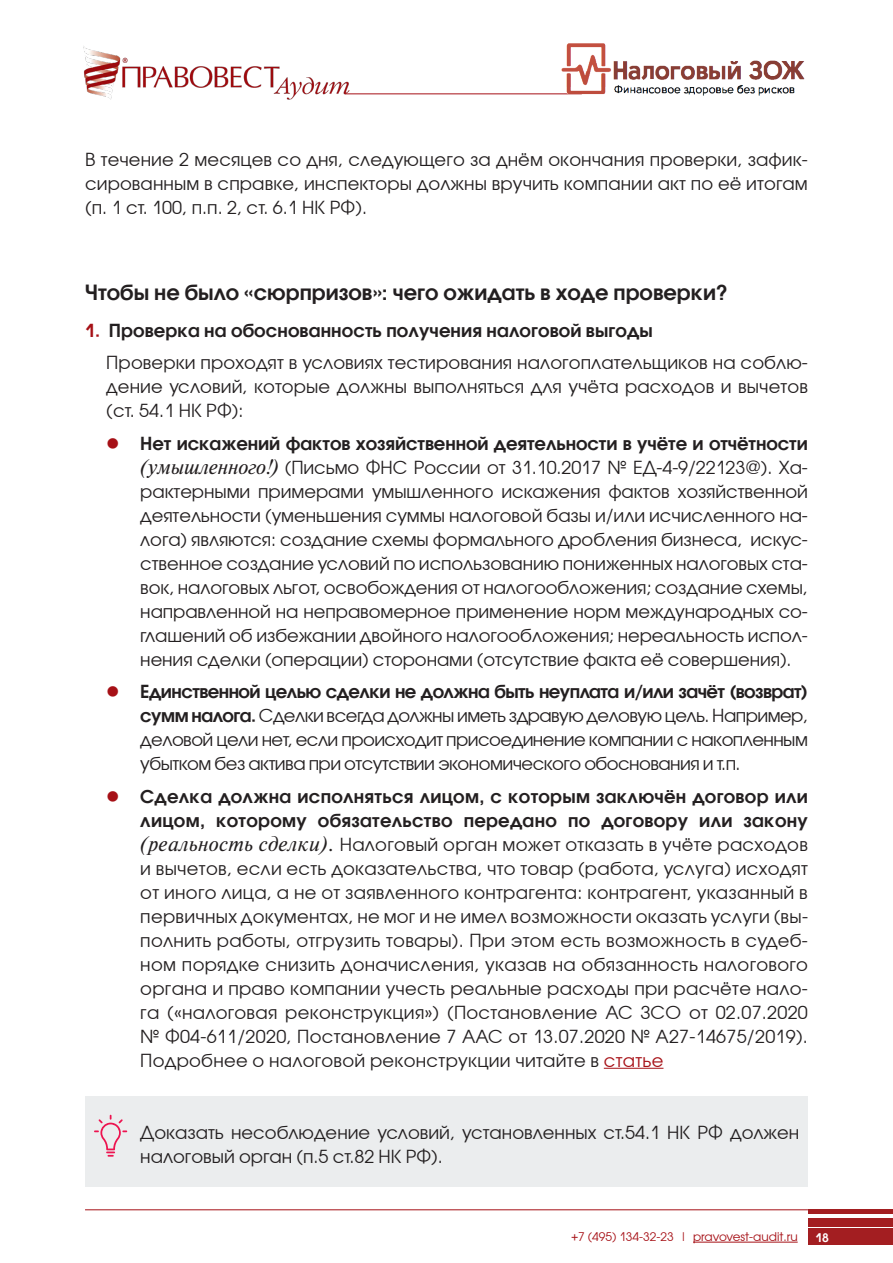
<style>
.page{position:relative;width:893px;height:1263px;background:#fff}
.page>*{position:absolute;margin:0;border:0;box-sizing:border-box;transform-origin:0 0}
.t1{font:600 21px "Avant Garde Gothic C";color:#231f20}
.t2{font:18px/24px "Avant Garde Gothic C";letter-spacing:.005em;color:#231f20;text-align:justify}
.t3{font:12px "Avant Garde Gothic C";color:#a61016}
.t4{font:600 12px "Avant Garde Gothic C";color:#fff}
.s1{font-weight:600;color:#a61016}
.s2{font-weight:600}
.s3{color:#a61016}
.s4{font-family:"Newton";font-style:italic;font-size:21px}
</style>
<div class="page">
<div style="left:808px;top:1229px;width:85px;height:16px;background:#a31e21"></div>
<div style="left:808px;top:1219px;width:85px;height:8px;background:#a31e21"></div>
<div style="left:808px;top:1209px;width:85px;height:5px;background:#a31e21"></div>
<img style="left:83px;top:46px;width:271px;height:54px">
<hr style="left:693px;top:1242px;width:105px;height:1px;background:#a61016">
<hr style="left:345px;top:94px;width:237px;height:1px;background:#a61016">
<hr style="left:85px;top:1209px;width:723px;height:1px;background:#a61016">
<img style="left:553px;top:43px;width:252px;height:53px">
<div style="left:85px;top:1096px;width:723px;height:90px;background:#ebedee"></div>
<svg style="left:94px;top:1115px;width:33px;height:42px"></svg>
<hr style="left:604px;top:1068px;width:59px;height:1px;background:#a61016">
<p class="t2" style="left:85px;top:147px;width:724px">В течение 2 месяцев со дня, следующего за днём окончания проверки, зафик&shy;сированным в справке, инспекторы должны вручить компании акт по её итогам (п. 1 ст. 100, п.п. 2, ст. 6.1 НК РФ).</p>
<p class="t1" style="left:85px;top:279px;width:644px">Чтобы не было «сюрпризов»: чего ожидать в ходе проверки?</p>
<p class="t2" style="left:106px;top:314px;width:703px;line-height:32.5px;text-indent:-21px"><span class="s1">1.</span> <span class="s2">Проверка на обоснованность получения налоговой выгоды<br></span>Проверки проходят в условиях тестирования налогоплательщиков на соблю-</p>
<p class="t2" style="left:106px;top:375px;width:703px">дение условий, которые должны выполняться для учёта расходов и вычетов (ст. 54.1 НК РФ):</p>
<p class="t2" style="left:140px;top:431px;width:669px;text-indent:-34px"><span class="s3">●</span> <span class="s2">Нет искажений фактов хозяйственной деятельности в учёте и отчётности </span><span class="s4">(умышленного!)</span> (Письмо ФНС России от 31.10.2017 № ЕД-4-9/22123@). Ха&shy;рактерными примерами умышленного искажения фактов хозяйственной деятельности (уменьшения суммы налоговой базы и/или исчисленного на&shy;лога) являются: создание схемы формального дробления бизнеса, искус&shy;ственное создание условий по использованию пониженных налоговых ста&shy;вок, налоговых льгот, освобождения от налогообложения; создание схемы, направленной на неправомерное применение норм международных со&shy;глашений об избежании двойного налогообложения; нереальность испол&shy;нения сделки (операции) сторонами (отсутствие факта её совершения).</p>
<p class="t2" style="left:140px;top:679px;width:669px;text-indent:-34px"><span class="s3">●</span> <span class="s2">Единственной целью сделки не должна быть неуплата и/или зачёт (возврат) сумм налога.</span> Сделки всегда должны иметь здравую деловую цель. Например, деловой цели нет, если происходит присоединение компании с накопленным убытком без актива при отсутствии экономического обоснования и т.п.</p>
<p class="t2" style="left:140px;top:784px;width:669px;text-indent:-34px"><span class="s3">●</span> <span class="s2">Сделка должна исполняться лицом, с которым заключён договор или лицом, которому обязательство передано по договору или закону </span><span class="s4">(реальность сделки).</span> Налоговый орган может отказать в учёте расходов и вычетов, если есть доказательства, что товар (работа, услуга) исходят от иного лица, а не от заявленного контрагента: контрагент, указанный в первичных документах, не мог и не имел возможности оказать услуги (вы&shy;полнить работы, отгрузить товары). При этом есть возможность в судеб&shy;ном порядке снизить доначисления, указав на обязанность налогового органа и право компании учесть реальные расходы при расчёте нало&shy;га («налоговая реконструкция») (Постановление АС ЗСО от 02.07.2020 № Ф04-611/2020, Постановление 7 ААС от 13.07.2020 № А27-14675/2019).<br>Подробнее о налоговой реконструкции читайте в <span class="s3">статье</span></p>
<p class="t2" style="left:140px;top:1120px;width:661px">Доказать несоблюдение условий, установленных ст.54.1 НК РФ должен налоговый орган (п.5 ст.82 НК РФ).</p>
<p class="t3" style="left:571px;top:1230px;width:228px">+7 (495) 134-32-23 | pravovest-audit.ru</p>
<p class="t4" style="left:815px;top:1230px;width:15px">18</p>
</div>
